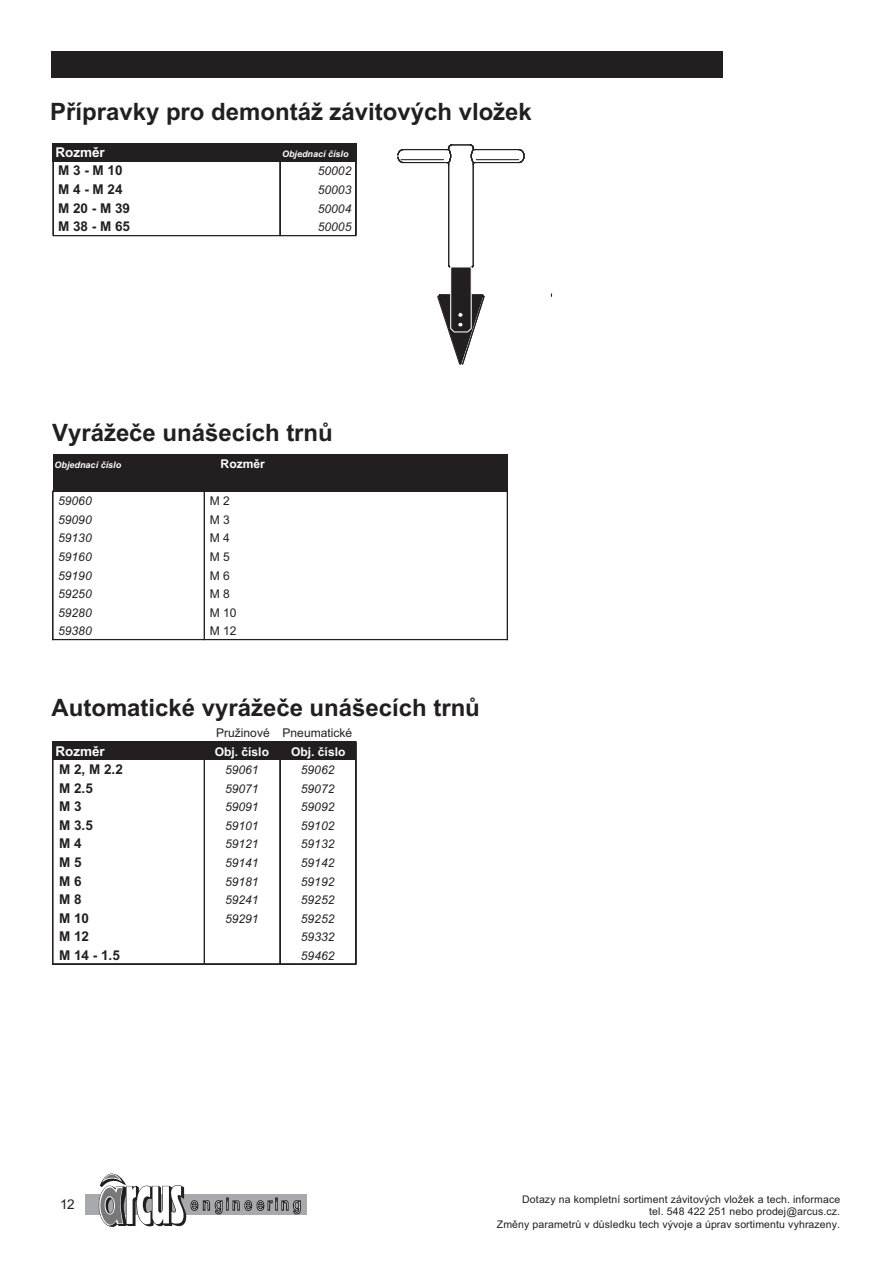
<style>
.page{position:relative;width:893px;height:1263px;background:#fff}
.page>*{position:absolute;margin:0;border:0;box-sizing:border-box;transform-origin:0 0}
.t1{font:700 24px "Arial";color:#231f20}
.t2{font:700 13.5px "Arial";color:#231f20}
.t3{font:700 13.5px "Arial";color:#fff}
.t4{font:13.5px "Arial";color:#231f20}
.t5{font:italic 12px "Arial";color:#231f20}
.t6{font:12px "Arial";color:#231f20}
.t7{font:700 12px "Arial";color:#fff}
.t8{font:10.5px/12.6px "Arial";letter-spacing:.01em;color:#231f20;text-align:right}
.t9{font:italic 700 9px "Arial";color:#fff}
.t10{font:italic 9px "Arial";color:#fff}
</style>
<div class="page">
<div style="left:85px;top:1194px;width:221px;height:21px;background:#a7a9ac"></div>
<svg style="left:245px;top:1198px;width:55px;height:16px"></svg>
<svg style="left:98px;top:1173px;width:141px;height:54px"></svg>
<div style="left:53px;top:143px;width:304px;height:18px;background:#231f20"></div>
<div style="left:53px;top:454px;width:455px;height:37px;background:#231f20"></div>
<div style="left:53px;top:741px;width:303px;height:19px;background:#231f20"></div>
<hr style="left:53px;top:491px;width:1px;height:149px;background:#231f20">
<div style="left:52px;top:491px;width:1px;height:149px;border:1px solid #231f20"></div>
<div style="left:204px;top:491px;width:1px;height:149px;border:1px solid #231f20"></div>
<div style="left:507px;top:491px;width:1px;height:149px;border:1px solid #231f20"></div>
<div style="left:279px;top:161px;width:2px;height:75px;border:1px solid #231f20"></div>
<div style="left:53px;top:161px;width:1px;height:75px;border:1px solid #231f20"></div>
<hr style="left:356px;top:161px;width:1px;height:75px;background:#231f20">
<div style="left:355px;top:161px;width:1px;height:75px;border:1px solid #231f20"></div>
<div style="left:52px;top:963px;width:304px;height:2px;border:1px solid #231f20"></div>
<hr style="left:356px;top:742px;width:1px;height:222px;background:#231f20">
<div style="left:355px;top:741px;width:1px;height:224px;border:1px solid #231f20"></div>
<hr style="left:53px;top:741px;width:1px;height:223px;background:#231f20">
<div style="left:52px;top:741px;width:1px;height:224px;border:1px solid #231f20"></div>
<div style="left:204px;top:741px;width:1px;height:224px;border:1px solid #231f20"></div>
<div style="left:279px;top:741px;width:2px;height:224px;border:1px solid #231f20"></div>
<div style="left:52px;top:639px;width:456px;height:1px;border:1px solid #231f20"></div>
<hr style="left:53px;top:741px;width:303px;height:1px;background:#231f20">
<hr style="left:401px;top:159px;width:42px;height:1px;background:#231f20">
<hr style="left:476px;top:159px;width:43px;height:1px;background:#231f20">
<hr style="left:404px;top:162px;width:43px;height:1px;background:#231f20">
<hr style="left:404px;top:149px;width:43px;height:1px;background:#231f20">
<hr style="left:475px;top:149px;width:43px;height:1px;background:#231f20">
<hr style="left:475px;top:162px;width:43px;height:1px;background:#231f20">
<svg style="left:446px;top:144px;width:30px;height:22px"></svg>
<hr style="left:448px;top:165px;width:1px;height:100px;background:#231f20">
<hr style="left:473px;top:165px;width:1px;height:100px;background:#231f20">
<svg style="left:517px;top:149px;width:8px;height:15px"></svg>
<svg style="left:397px;top:149px;width:8px;height:15px"></svg>
<svg style="left:437px;top:264px;width:48px;height:101px"></svg>
<hr style="left:53px;top:235px;width:303px;height:1px;background:#231f20">
<div style="left:51px;top:51px;width:72px;height:26px;background:#231f20"></div>
<div style="left:123px;top:51px;width:236px;height:26px;background:#231f20"></div>
<div style="left:359px;top:51px;width:364px;height:26px;background:#231f20"></div>
<h1 class="t1" style="left:50px;top:97px;width:483px">Přípravky pro demontáž závitových vložek</h1>
<p class="t3" style="left:55px;top:144px;width:51px">Rozměr</p>
<p class="t9" style="left:282px;top:149px;width:68px">Objednací číslo</p>
<p class="t10" style="left:300px;top:149px;width:4px">.</p>
<p class="t2" style="left:58px;top:163px;width:66px">M 3 - M 10</p>
<p class="t5" style="left:318px;top:164px;width:35px">50002</p>
<p class="t2" style="left:58px;top:181px;width:66px">M 4 - M 24</p>
<p class="t5" style="left:318px;top:183px;width:35px">50003</p>
<p class="t2" style="left:58px;top:200px;width:74px">M 20 - M 39</p>
<p class="t5" style="left:318px;top:201px;width:35px">50004</p>
<p class="t2" style="left:58px;top:219px;width:74px">M 38 - M 65</p>
<p class="t5" style="left:318px;top:220px;width:35px">50005</p>
<h1 class="t1" style="left:52px;top:419px;width:282px">Vyrážeče unášecích trnů</h1>
<p class="t9" style="left:55px;top:460px;width:68px">Objednací číslo</p>
<p class="t7" style="left:221px;top:457px;width:46px">Rozměr</p>
<p class="t5" style="left:58px;top:494px;width:35px">59060</p>
<p class="t6" style="left:210px;top:494px;width:22px">M 2</p>
<p class="t5" style="left:58px;top:513px;width:35px">59090</p>
<p class="t6" style="left:210px;top:513px;width:22px">M 3</p>
<p class="t5" style="left:58px;top:531px;width:35px">59130</p>
<p class="t6" style="left:210px;top:531px;width:22px">M 4</p>
<p class="t5" style="left:58px;top:550px;width:35px">59160</p>
<p class="t6" style="left:210px;top:550px;width:22px">M 5</p>
<p class="t5" style="left:58px;top:568px;width:35px">59190</p>
<p class="t6" style="left:210px;top:568px;width:22px">M 6</p>
<p class="t5" style="left:58px;top:587px;width:35px">59250</p>
<p class="t6" style="left:210px;top:587px;width:22px">M 8</p>
<p class="t5" style="left:58px;top:605px;width:35px">59280</p>
<p class="t6" style="left:210px;top:605px;width:28px">M 10</p>
<p class="t5" style="left:58px;top:624px;width:35px">59380</p>
<p class="t6" style="left:210px;top:624px;width:28px">M 12</p>
<h1 class="t1" style="left:51px;top:694px;width:430px">Automatické vyrážeče unášecích trnů</h1>
<p class="t6" style="left:216px;top:726px;width:138px">Pružinové Pneumatické</p>
<p class="t3" style="left:55px;top:743px;width:51px">Rozměr</p>
<p class="t7" style="left:215px;top:744px;width:56px">Obj. číslo</p>
<p class="t7" style="left:291px;top:744px;width:56px">Obj. číslo</p>
<p class="t2" style="left:59px;top:762px;width:65px">M 2, M 2.2</p>
<p class="t5" style="left:225px;top:763px;width:35px">59061</p>
<p class="t5" style="left:301px;top:763px;width:35px">59062</p>
<p class="t2" style="left:59px;top:780px;width:35px">M 2.5</p>
<p class="t5" style="left:225px;top:782px;width:35px">59071</p>
<p class="t5" style="left:301px;top:782px;width:35px">59072</p>
<p class="t2" style="left:59px;top:799px;width:24px">M 3</p>
<p class="t5" style="left:225px;top:800px;width:35px">59091</p>
<p class="t5" style="left:301px;top:800px;width:35px">59092</p>
<p class="t2" style="left:59px;top:817px;width:35px">M 3.5</p>
<p class="t5" style="left:225px;top:819px;width:35px">59101</p>
<p class="t5" style="left:301px;top:819px;width:35px">59102</p>
<p class="t2" style="left:59px;top:836px;width:24px">M 4</p>
<p class="t5" style="left:225px;top:837px;width:35px">59121</p>
<p class="t5" style="left:301px;top:837px;width:35px">59132</p>
<p class="t2" style="left:59px;top:854px;width:24px">M 5</p>
<p class="t5" style="left:225px;top:856px;width:35px">59141</p>
<p class="t5" style="left:301px;top:856px;width:35px">59142</p>
<p class="t2" style="left:59px;top:873px;width:24px">M 6</p>
<p class="t5" style="left:225px;top:874px;width:35px">59181</p>
<p class="t5" style="left:301px;top:874px;width:35px">59192</p>
<p class="t2" style="left:59px;top:891px;width:24px">M 8</p>
<p class="t5" style="left:225px;top:893px;width:35px">59241</p>
<p class="t5" style="left:301px;top:893px;width:35px">59252</p>
<p class="t2" style="left:59px;top:910px;width:32px">M 10</p>
<p class="t5" style="left:225px;top:911px;width:35px">59291</p>
<p class="t5" style="left:301px;top:911px;width:35px">59252</p>
<p class="t2" style="left:59px;top:928px;width:32px">M 12</p>
<p class="t5" style="left:301px;top:930px;width:35px">59332</p>
<p class="t2" style="left:59px;top:947px;width:62px">M 14 - 1.5</p>
<p class="t5" style="left:301px;top:948px;width:35px">59462</p>
<p class="t4" style="left:60px;top:1196px;width:16px">12</p>
<p class="t8" style="left:497px;top:1193px;width:345px">Dotazy na kompletní sortiment závitových vložek a tech. informace<br>tel. 548 422 251 nebo prodej@arcus.cz.<br>Změny parametrů v důsledku tech vývoje a úprav sortimentu vyhrazeny.</p>
</div>
